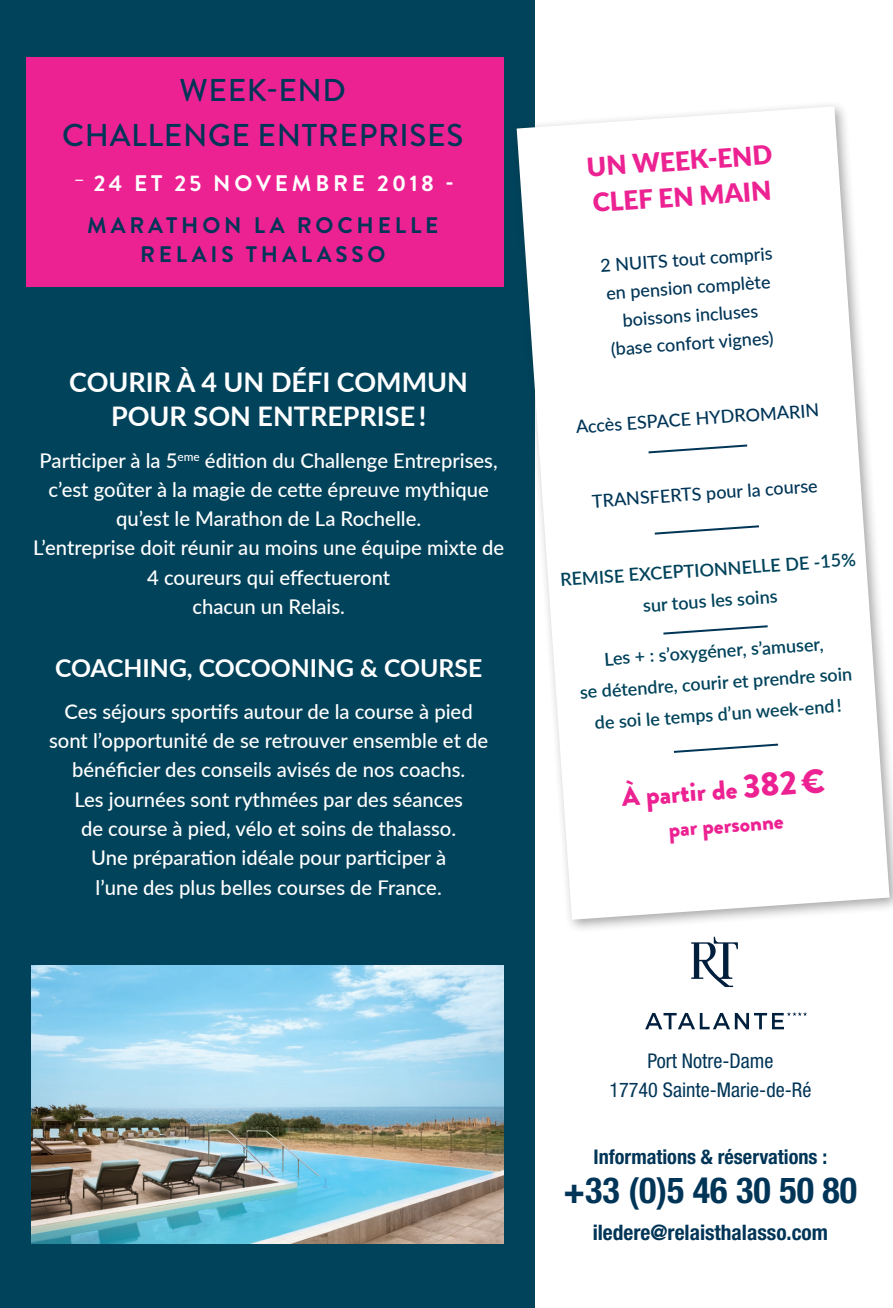
<style>
.page{position:relative;width:893px;height:1308px;background:#fff}
.page>*{position:absolute;margin:0;border:0;box-sizing:border-box;transform-origin:0 0}
.t1{font:700 condensed 36px "Helvetica Neue";color:#003557}
.t2{font:500 31.5px/45px "Brandon Grotesque";letter-spacing:.02em;color:#003557;text-align:center}
.t3{font:700 27px/33.8px "Lato";color:#fff;text-align:center}
.t4{font:900 27px "Brandon Grotesque";color:#ed2292}
.t5{font:900 26.1px/36px "Lato";color:#ed2292}
.t6{font:700 24.75px "Lato";color:#fff}
.t7{font:700 22.5px/29.2px "Brandon Grotesque";letter-spacing:.17em;color:#003557;text-align:center}
.t8{font:700 22.5px "Brandon Grotesque";letter-spacing:.17em;color:#fff}
.t9{font:900 22.5px "Brandon Grotesque";color:#ed2292}
.t10{font:700 condensed 21.38px "Helvetica Neue";color:#003557}
.t11{font:500 20.25px/29.2px "Lato";color:#fff;text-align:center}
.t12{font:condensed 20.25px/29.2px "Helvetica Neue";color:#003557;text-align:center}
.t13{font:700 condensed 20.25px "Helvetica Neue";color:#003557}
.t14{font:600 18px/31.5px "Lato";color:#00435b;text-align:center}
.t15{font:500 18px/28.1px "Lato";color:#003557;text-align:center}
.s1{font-weight:300;font-size:31.5px}
.s2{font-size:33.75px}
</style>
<div class="page">
<div style="left:0;top:0;width:535px;height:1307px;background:#00435b"></div>
<svg style="left:691px;top:936px;width:47px;height:51px"></svg>
<svg style="left:645px;top:1012px;width:162px;height:17px"></svg>
<div style="left:27px;top:57px;width:477px;height:230px;background:#ed2292"></div>
<div style="left:511px;top:100px;width:382px;height:834px;background:#231f20;opacity:.4"></div>
<svg style="left:517px;top:106px;width:373px;height:813px"></svg>
<svg style="left:646px;top:443px;width:103px;height:11px"></svg>
<svg style="left:653px;top:524px;width:108px;height:12px"></svg>
<svg style="left:661px;top:624px;width:109px;height:11px"></svg>
<svg style="left:672px;top:742px;width:108px;height:12px"></svg>
<img style="left:32px;top:965px;width:472px;height:278px">
<p class="t2" style="left:62px;top:68px;width:402px">WEEK-END<br>CHALLENGE ENTREPRISES</p>
<p class="t8" style="left:72px;top:167px;width:383px"><span class="s1">-</span> 24 ET 25 NOVEMBRE 2018 -</p>
<p class="t7" style="left:87px;top:211px;width:353px">MARATHON LA ROCHELLE<br>RELAIS THALASSO</p>
<p class="t3" style="left:69px;top:364px;width:400px">COURIR À 4 UN DÉFI COMMUN<br>POUR SON ENTREPRISE !</p>
<p class="t11" style="left:40px;top:445px;width:460px">Participer à la 5<sup>eme</sup> édition du Challenge Entreprises, c’est goûter à la magie de cette épreuve mythique qu’est le Marathon de La Rochelle.</p>
<p class="t11" style="left:33px;top:532px;width:473px">L’entreprise doit réunir au moins une équipe mixte de<br>4 coureurs qui effectueront<br>chacun un Relais.</p>
<p class="t6" style="left:55px;top:649px;width:429px">COACHING, COCOONING &amp; COURSE</p>
<p class="t11" style="left:49px;top:696px;width:441px">Ces séjours sportifs autour de la course à pied sont l’opportunité de se retrouver ensemble et de bénéficier des conseils avisés de nos coachs.<br>Les journées sont rythmées par des séances<br>de course à pied, vélo et soins de thalasso.<br>Une préparation idéale pour participer à<br>l’une des plus belles courses de France.</p>
<p class="t5" style="left:586px;top:148px;width:187px;rotate:-4deg">UN WEEK-END<br>CLEF EN MAIN</p>
<p class="t15" style="left:599px;top:251px;width:174px;rotate:-4deg">2 NUITS tout compris en pension complète boissons incluses (base confort vignes)</p>
<p class="t15" style="left:575px;top:412px;width:245px;rotate:-4deg">Accès ESPACE HYDROMARIN</p>
<p class="t15" style="left:591px;top:486px;width:228px;rotate:-4deg">TRANSFERTS pour la course</p>
<p class="t14" style="left:559px;top:563px;width:298px;rotate:-4deg">REMISE EXCEPTIONNELLE DE -15% sur tous les soins</p>
<p class="t14" style="left:577px;top:644px;width:274px;rotate:-4deg">Les + : s’oxygéner, s’amuser,<br>se détendre, courir et prendre soin de soi le temps d’un week-end !</p>
<p class="t4" style="left:621px;top:777px;width:205px;rotate:-4deg">À partir de <span class="s2">382€</span></p>
<p class="t9" style="left:667px;top:813px;width:117px;rotate:-4deg">par personne</p>
<p class="t12" style="left:609px;top:1046px;width:203px">Port Notre-Dame<br>17740 Sainte-Marie-de-Ré</p>
<p class="t13" style="left:593px;top:1144px;width:235px">Informations &amp; réservations :</p>
<p class="t1" style="left:564px;top:1168px;width:295px">+33 (0)5 46 30 50 80</p>
<p class="t10" style="left:593px;top:1219px;width:237px">iledere@relaisthalasso.com</p>
</div>
